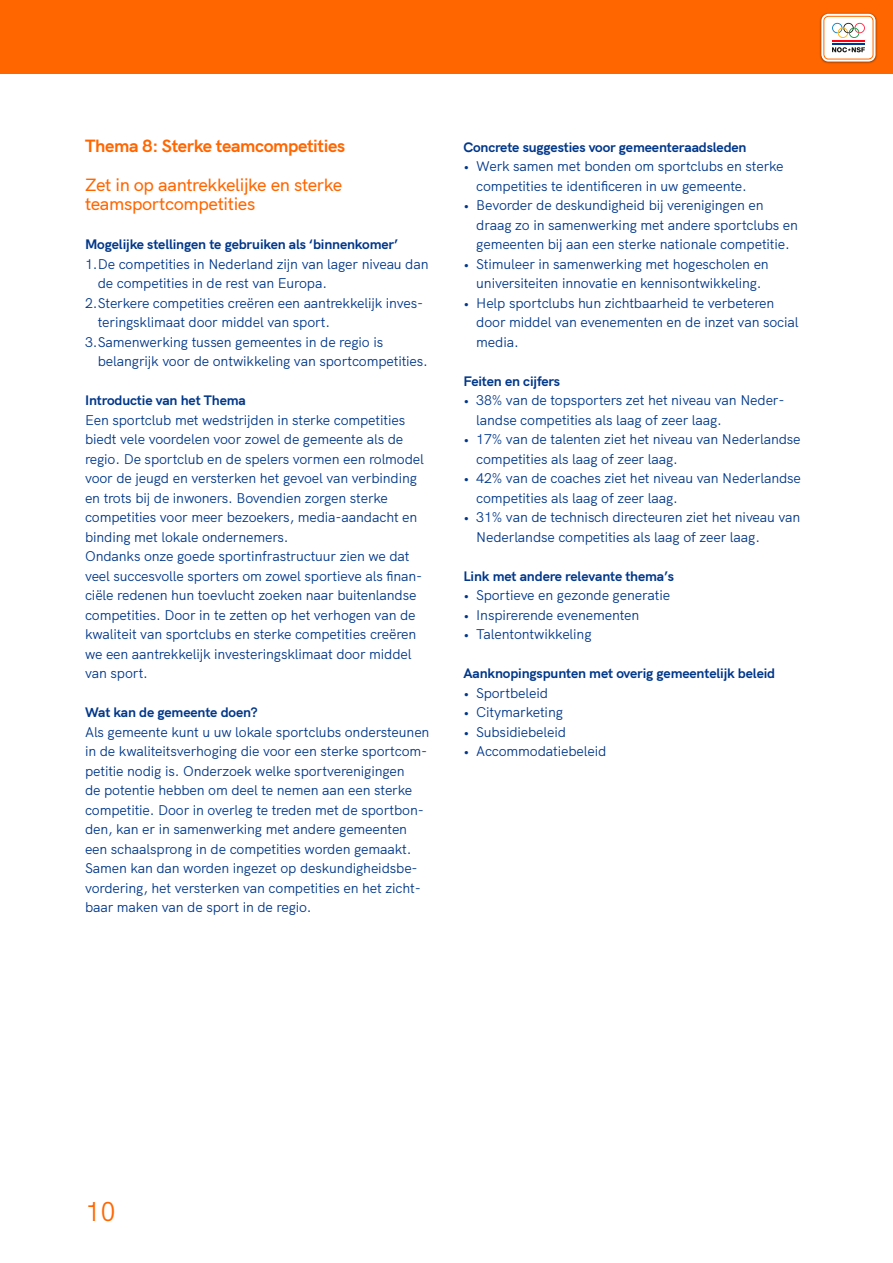
<style>
.page{position:relative;width:893px;height:1263px;background:#fff}
.page>*{position:absolute;margin:0;border:0;box-sizing:border-box;transform-origin:0 0}
.t1{font:27px "HK Grotesk";color:#f60}
.TUSSENKOP{font:500 18px/19.5px "HK Grotesk";letter-spacing:-.02em;color:#f60}
.THEMA{font:700 18px "HK Grotesk";letter-spacing:-.02em;color:#f60}
.BODY{font:13.95px/19.5px "HK Grotesk";letter-spacing:-.01em;color:#00378a}
.BODY_BOLD_AL{font:700 13.95px "HK Grotesk";letter-spacing:-.01em;color:#00378a}
</style>
<div class="page">
<div style="left:0;top:0;width:893px;height:73px;background:#f60"></div>
<img style="left:820px;top:13px;width:57px;height:51px">
<svg style="left:821px;top:14px;width:54px;height:48px;background:#e8d5cc"></svg>
<p class="THEMA" style="left:85px;top:131px;width:262px">Thema 8: Sterke teamcompetities</p>
<p class="TUSSENKOP" style="left:85px;top:173px;width:259px">Zet in op aantrekkelijke en sterke teamsportcompetities</p>
<p class="BODY_BOLD_AL" style="left:85px;top:233px;width:314px">Mogelijke stellingen te gebruiken als ‘binnenkomer’</p>
<p class="BODY" style="left:98px;top:253px;width:332px;text-indent:-13px">1.De competities in Nederland zijn van lager niveau dan de competities in de rest van Europa.</p>
<p class="BODY" style="left:98px;top:292px;width:327px;text-indent:-13px">2.Sterkere competities creëren een aantrekkelijk inves&shy;teringsklimaat door middel van sport.</p>
<p class="BODY" style="left:98px;top:331px;width:332px;text-indent:-13px">3.Samenwerking tussen gemeentes in de regio is belangrijk voor de ontwikkeling van sportcompetities.</p>
<p class="BODY_BOLD_AL" style="left:85px;top:389px;width:162px">Introductie van het Thema</p>
<p class="BODY" style="left:85px;top:409px;width:340px">Een sportclub met wedstrijden in sterke competities biedt vele voordelen voor zowel de gemeente als de regio. De sportclub en de spelers vormen een rolmodel voor de jeugd en versterken het gevoel van verbinding en trots bij de inwoners. Bovendien zorgen sterke competities voor meer bezoekers, media-aandacht en binding met lokale ondernemers.</p>
<p class="BODY" style="left:85px;top:545px;width:339px">Ondanks onze goede sportinfrastructuur zien we dat veel succesvolle sporters om zowel sportieve als finan&shy;ciële redenen hun toevlucht zoeken naar buitenlandse competities. Door in te zetten op het verhogen van de kwaliteit van sportclubs en sterke competities creëren we een aantrekkelijk investeringsklimaat door middel van sport.</p>
<p class="BODY_BOLD_AL" style="left:85px;top:701px;width:174px">Wat kan de gemeente doen?</p>
<p class="BODY" style="left:85px;top:721px;width:346px">Als gemeente kunt u uw lokale sportclubs ondersteunen in de kwaliteitsverhoging die voor een sterke sportcom&shy;petitie nodig is. Onderzoek welke sportverenigingen<br>de potentie hebben om deel te nemen aan een sterke competitie. Door in overleg te treden met de sportbon&shy;den, kan er in samenwerking met andere gemeenten een schaalsprong in de competities worden gemaakt.<br>Samen kan dan worden ingezet op deskundigheidsbe&shy;vordering, het versterken van competities en het zicht&shy;baar maken van de sport in de regio.</p>
<p class="BODY_BOLD_AL" style="left:463px;top:136px;width:285px">Concrete suggesties voor gemeenteraadsleden</p>
<p class="BODY" style="left:476px;top:155px;width:309px;text-indent:-13px">• Werk samen met bonden om sportclubs en sterke competities te identificeren in uw gemeente.</p>
<p class="BODY" style="left:476px;top:194px;width:323px;text-indent:-13px">• Bevorder de deskundigheid bij verenigingen en draag zo in samenwerking met andere sportclubs en gemeenten bij aan een sterke nationale competitie.</p>
<p class="BODY" style="left:463px;top:253px;width:307px;text-align:center">• Stimuleer in samenwerking met hogescholen en universiteiten innovatie en kennisontwikkeling.</p>
<p class="BODY" style="left:476px;top:292px;width:324px;text-indent:-13px">• Help sportclubs hun zichtbaarheid te verbeteren door middel van evenementen en de inzet van social media.</p>
<p class="BODY_BOLD_AL" style="left:463px;top:370px;width:98px">Feiten en cijfers</p>
<p class="BODY" style="left:476px;top:389px;width:310px;text-indent:-13px">• 38% van de topsporters zet het niveau van Neder&shy;landse competities als laag of zeer laag.</p>
<p class="BODY" style="left:476px;top:428px;width:326px;text-indent:-13px">• 17% van de talenten ziet het niveau van Nederlandse competities als laag of zeer laag.</p>
<p class="BODY" style="left:476px;top:467px;width:326px;text-indent:-13px">• 42% van de coaches ziet het niveau van Nederlandse competities als laag of zeer laag.</p>
<p class="BODY" style="left:476px;top:506px;width:326px;text-indent:-13px">• 31% van de technisch directeuren ziet het niveau van<br>Nederlandse competities als laag of zeer laag.</p>
<p class="BODY_BOLD_AL" style="left:463px;top:565px;width:212px">Link met andere relevante thema’s</p>
<p class="BODY" style="left:463px;top:584px;width:208px">• Sportieve en gezonde generatie</p>
<p class="BODY" style="left:463px;top:604px;width:177px">• Inspirerende evenementen</p>
<p class="BODY" style="left:463px;top:623px;width:130px">• Talentontwikkeling</p>
<p class="BODY_BOLD_AL" style="left:463px;top:662px;width:313px">Aanknopingspunten met overig gemeentelijk beleid</p>
<p class="BODY" style="left:463px;top:682px;width:86px">• Sportbeleid</p>
<p class="BODY" style="left:463px;top:701px;width:101px">• Citymarketing</p>
<p class="BODY" style="left:463px;top:721px;width:104px">• Subsidiebeleid</p>
<p class="BODY" style="left:463px;top:740px;width:144px">• Accommodatiebeleid</p>
<h1 class="t1" style="left:85px;top:1190px;width:32px">10</h1>
</div>
